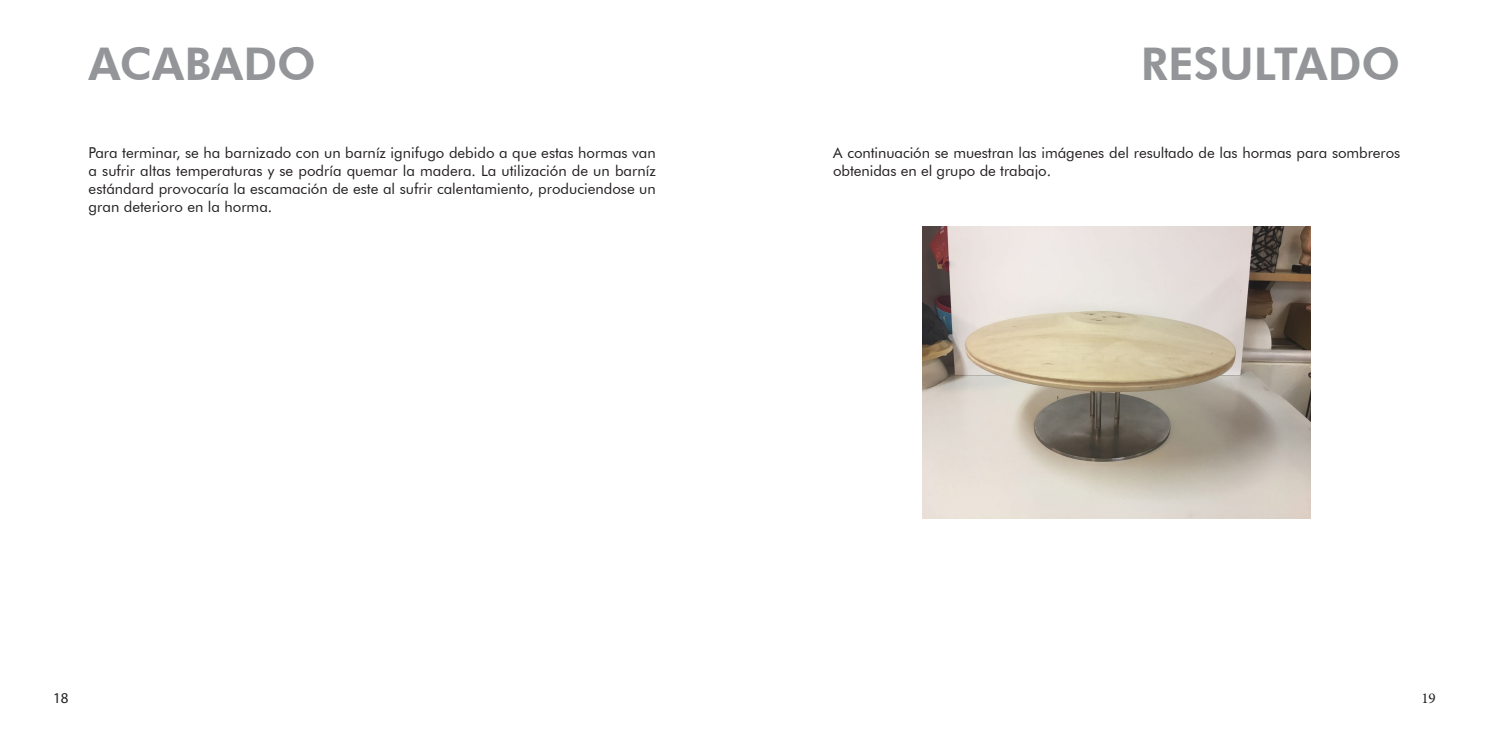
<style>
.page{position:relative;width:1489px;height:745px;background:#fff}
.page>*{position:absolute;margin:0;border:0;box-sizing:border-box;transform-origin:0 0}
.Titulo{font:800 45px "Futura BT";color:#939598}
.Parrafo_futura{font:15px/18px "Futura BT";letter-spacing:-.005em;color:#231f20;text-align:justify}
.t1{font:15px "Myriad Pro";color:#231f20}
.t2{font:15px "Minion Pro";color:#231f20}
</style>
<div class="page">
<img style="left:922px;top:226px;width:388px;height:292px">
<p class="Titulo" style="left:89px;top:37px;width:229px">ACABADO</p>
<p class="Titulo" style="left:1140px;top:37px;width:261px">RESULTADO</p>
<p class="Parrafo_futura" style="left:89px;top:143px;width:568px">Para terminar, se ha barnizado con un barníz ignifugo debido a que estas hormas van a sufrir altas temperaturas y se podría quemar la madera. La utilización de un barníz estándard provocaría la escamación de este al sufrir calentamiento, produciendose un gran deterioro en la horma.</p>
<p class="Parrafo_futura" style="left:833px;top:143px;width:568px">A continuación se muestran las imágenes del resultado de las hormas para sombreros obtenidas en el grupo de trabajo.</p>
<p class="t1" style="left:53px;top:688px;width:17px">18</p>
<p class="t2" style="left:1421px;top:687px;width:16px">19</p>
</div>
